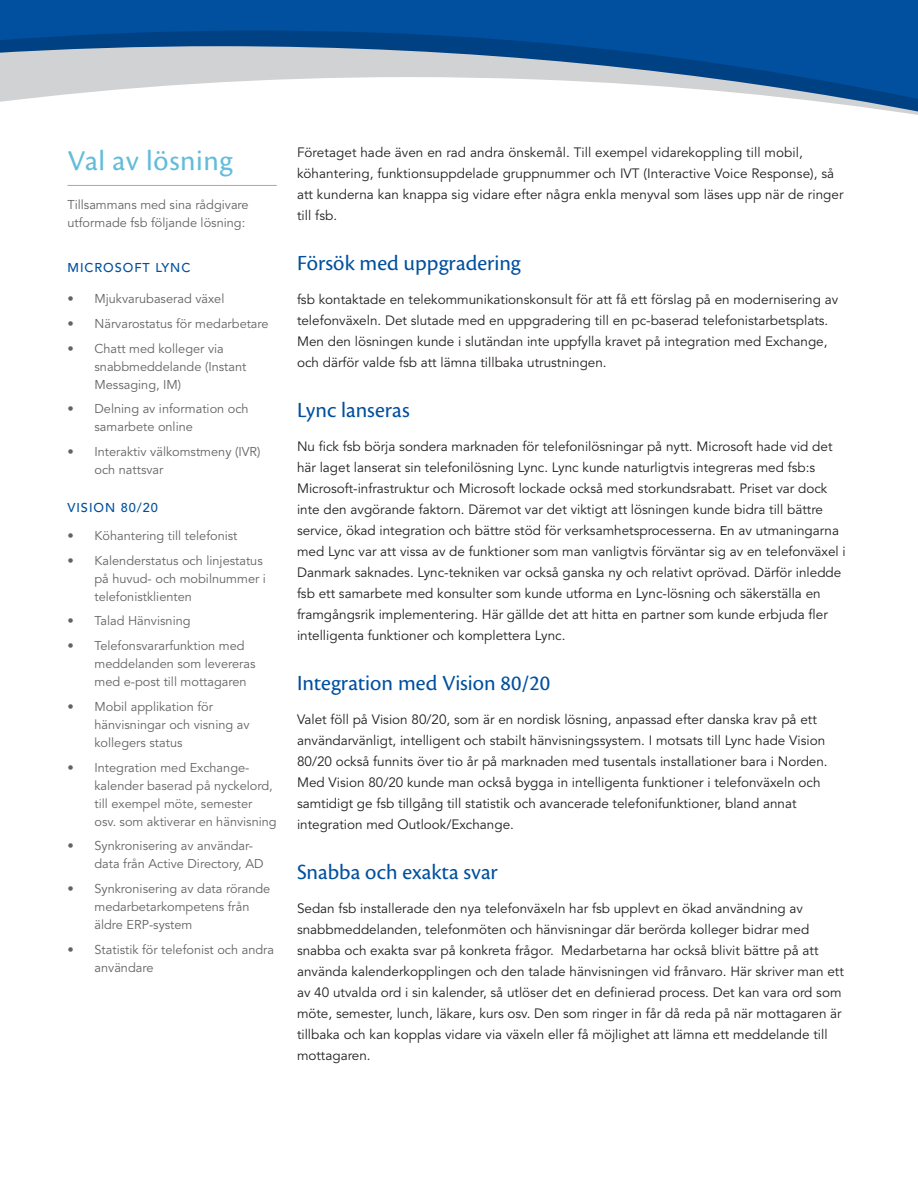
<style>
.page{position:relative;width:918px;height:1188px;background:#fff}
.page>*{position:absolute;margin:0;border:0;box-sizing:border-box;transform-origin:0 0}
.Overview__Headline{font:30px "Cronos Pro";letter-spacing:.02em;color:#63bcd9}
.Body_Copy{font:22.5px "Cronos Pro";color:#01509f}
.Body_Copy-2{font:13.5px/21px "Avenir LT Std";color:#231f20}
.Overview__Body_Copy{font:12.75px/18px "Avenir LT Std";color:#636366}
.Overview__Subhead{font:500 12.75px "Avenir LT Std";letter-spacing:.075em;color:#01509f}
.s1{font-family:"Verdana";font-size:12px}
</style>
<div class="page">
<div style="left:0;top:0;width:918px;height:31px;background:#01509f"></div>
<svg style="left:0;top:31px;width:918px;height:84px"></svg>
<hr style="left:68px;top:185px;width:209px;height:1px;background:#a8a9ad">
<p class="Overview__Headline" style="left:68px;top:144px;width:167px">Val av lösning</p>
<p class="Overview__Body_Copy" style="left:68px;top:196px;width:183px">Tillsammans med sina rådgivare utformade fsb följande lösning:</p>
<p class="Overview__Subhead" style="left:68px;top:260px;width:124px">MICROSOFT LYNC</p>
<p class="Overview__Body_Copy" style="left:68px;top:290px;width:158px">• Mjukvarubaserad växel</p>
<p class="Overview__Body_Copy" style="left:68px;top:315px;width:203px">• Närvarostatus för medarbetare</p>
<p class="Overview__Body_Copy" style="left:94px;top:340px;width:153px;text-indent:-27px">• Chatt med kolleger via snabbmeddelande (Instant<br>Messaging, IM)</p>
<p class="Overview__Body_Copy" style="left:94px;top:400px;width:156px;text-indent:-27px">• Delning av information och samarbete online</p>
<p class="Overview__Body_Copy" style="left:94px;top:443px;width:167px;text-indent:-27px">• Interaktiv välkomstmeny (IVR) och nattsvar</p>
<p class="Overview__Subhead" style="left:68px;top:501px;width:92px">VISION 80/20</p>
<p class="Overview__Body_Copy" style="left:68px;top:527px;width:172px">• Köhantering till telefonist</p>
<p class="Overview__Body_Copy" style="left:94px;top:552px;width:173px;text-indent:-27px">• Kalenderstatus och linjestatus på huvud- och mobilnummer i telefonistklienten</p>
<p class="Overview__Body_Copy" style="left:68px;top:612px;width:125px">• Talad Hänvisning</p>
<p class="Overview__Body_Copy" style="left:94px;top:637px;width:163px;text-indent:-27px">• Telefonsvararfunktion med meddelanden som levereras med e-post till mottagaren</p>
<p class="Overview__Body_Copy" style="left:94px;top:698px;width:157px;text-indent:-27px">• Mobil applikation för hänvisningar och visning av kollegers status</p>
<p class="Overview__Body_Copy" style="left:94px;top:759px;width:184px;text-indent:-27px">• Integration med Exchange&shy;kalender baserad på nyckelord, till exempel möte, semester osv. som aktiverar en hänvisning</p>
<p class="Overview__Body_Copy" style="left:94px;top:837px;width:171px;text-indent:-27px">• Synkronisering av användar&shy;data från Active Directory, AD</p>
<p class="Overview__Body_Copy" style="left:94px;top:880px;width:177px;text-indent:-27px">• Synkronisering av data rörande medarbetarkompetens från äldre ERP-system</p>
<p class="Overview__Body_Copy" style="left:94px;top:941px;width:181px;text-indent:-27px">• Statistik för telefonist och andra användare</p>
<p class="Body_Copy-2" style="left:297px;top:142px;width:548px">Företaget hade även en rad andra önskemål. Till exempel vidarekoppling till mobil, köhantering, funktionsuppdelade gruppnummer och IVT (Interactive Voice Response), så att kunderna kan knappa sig vidare efter några enkla menyval som läses upp när de ringer till fsb.</p>
<p class="Body_Copy" style="left:297px;top:250px;width:225px">Försök med uppgradering</p>
<p class="Body_Copy-2" style="left:297px;top:289px;width:543px">fsb kontaktade en telekommunikationskonsult för att få ett förslag på en modernisering av telefonväxeln. Det slutade med en uppgradering till en pc-baserad telefonistarbetsplats.<br>Men den lösningen kunde i slutändan inte uppfylla kravet på integration med Exchange, och därför valde fsb att lämna tillbaka utrustningen.</p>
<p class="Body_Copy" style="left:297px;top:397px;width:114px">Lync lanseras</p>
<p class="Body_Copy-2" style="left:297px;top:436px;width:550px">Nu fick fsb börja sondera marknaden för telefonilösningar på nytt. Microsoft hade vid det här laget lanserat sin telefonilösning Lync. Lync kunde naturligtvis integreras med fsb:s Microsoft-infrastruktur och Microsoft lockade också med storkundsrabatt. Priset var dock inte den avgörande faktorn. Däremot var det viktigt att lösningen kunde bidra till bättre service, ökad integration och bättre stöd för verksamhetsprocesserna. <span class="s1">E</span>n av utmaningarna med Lync var att vissa av de funktioner som man vanligtvis förväntar sig av en telefonväxel i Danmark saknades. Lync-tekniken var också ganska ny och relativt oprövad. Därför inledde fsb ett samarbete med konsulter som kunde utforma en Lync-lösning och säkerställa en framgångsrik implementering. Här gällde det att hitta en partner som kunde erbjuda fler intelligenta funktioner och komplettera Lync.</p>
<p class="Body_Copy" style="left:297px;top:670px;width:255px">Integration med Vision 80/20</p>
<p class="Body_Copy-2" style="left:297px;top:709px;width:532px">Valet föll på Vision 80/20, som är en nordisk lösning, anpassad efter danska krav på ett användarvänligt, intelligent och stabilt hänvisningssystem. I motsats till Lync hade Vision 80/20 också funnits över tio år på marknaden med tusentals installationer bara i Norden.<br>Med Vision 80/20 kunde man också bygga in intelligenta funktioner i telefonväxeln och samtidigt ge fsb tillgång till statistik och avancerade telefonifunktioner, bland annat integration med Outlook/Exchange.</p>
<p class="Body_Copy" style="left:297px;top:859px;width:202px">Snabba och exakta svar</p>
<p class="Body_Copy-2" style="left:297px;top:898px;width:548px">Sedan fsb installerade den nya telefonväxeln har fsb upplevt en ökad användning av snabbmeddelanden, telefonmöten och hänvisningar där berörda kolleger bidrar med snabba och exakta svar på konkreta frågor. Medarbetarna har också blivit bättre på att använda kalenderkopplingen och den talade hänvisningen vid frånvaro. Här skriver man ett av 40 utvalda ord i sin kalender, så utlöser det en definierad process. Det kan vara ord som möte, semester, lunch, läkare, kurs osv. Den som ringer in får då reda på när mottagaren är tillbaka och kan kopplas vidare via växeln eller få möjlighet att lämna ett meddelande till mottagaren.</p>
</div>
